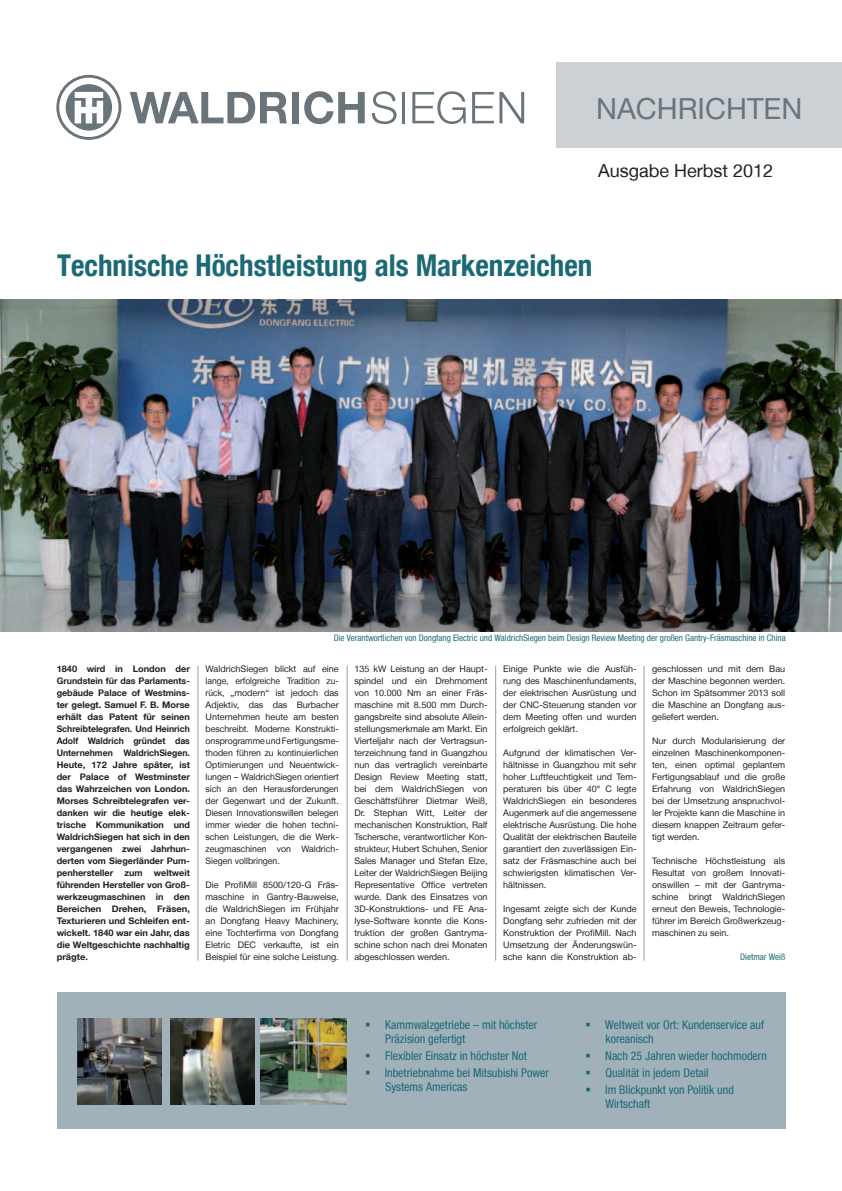
<style>
.page{position:relative;width:842px;height:1191px;background:#fff}
.page>*{position:absolute;margin:0;border:0;box-sizing:border-box;transform-origin:0 0}
.t1{font:700 condensed 30px "Helvetica Neue LT";color:#1c6976}
.t2{font:29px "Helvetica Neue LT";color:#6a747b}
.t3{font:18px "Helvetica Neue LT";color:#231f20}
.t4{font:condensed 12px/14px "Helvetica Neue LT";color:#1c6976}
.t5{font:9px/12px "Helvetica Neue LT";color:#231f20;text-align:justify}
.t6{font:700 9px/12px "Helvetica Neue LT";color:#231f20;text-align:justify}
.t7{font:condensed 9px "Helvetica Neue LT";color:#1c6976}
</style>
<div class="page">
<svg style="left:56px;top:75px;width:65px;height:65px"></svg>
<svg style="left:130px;top:92px;width:157px;height:31px"></svg>
<div style="left:292px;top:92px;width:7px;height:31px;background:#6a747b"></div>
<svg style="left:304px;top:91px;width:61px;height:33px"></svg>
<svg style="left:372px;top:91px;width:24px;height:33px"></svg>
<hr style="left:402px;top:92px;width:3px;height:31px;background:#6a747b">
<svg style="left:412px;top:91px;width:54px;height:33px"></svg>
<svg style="left:472px;top:92px;width:52px;height:31px"></svg>
<div style="left:556px;top:62px;width:286px;height:86px;background:#ccd1d5"></div>
<div style="left:57px;top:992px;width:728px;height:137px;background:#a0b1ba"></div>
<img style="left:0;top:299px;width:842px;height:332px">
<hr style="left:197px;top:666px;width:1px;height:294px;background:#8da2ac">
<hr style="left:347px;top:666px;width:1px;height:294px;background:#8da2ac">
<hr style="left:495px;top:666px;width:1px;height:294px;background:#8da2ac">
<hr style="left:643px;top:666px;width:1px;height:294px;background:#8da2ac">
<img style="left:171px;top:1018px;width:84px;height:86px">
<img style="left:77px;top:1018px;width:85px;height:86px">
<img style="left:261px;top:1018px;width:86px;height:86px">
<h2 class="t2" style="left:596px;top:91px;width:41px">Nachrichten</h2>
<h3 class="t3" style="left:598px;top:160px;width:177px">Ausgabe Herbst 2012</h3>
<h1 class="t1" style="left:57px;top:247px;width:537px">Technische Höchstleistung als Markenzeichen</h1>
<p class="t6" style="left:57px;top:663px;width:135px">1840 wird in London der Grundstein für das Parlaments&shy;gebäude Palace of Westmins&shy;ter gelegt. Samuel F. B. Morse erhält das Patent für seinen Schreibtelegrafen. Und Heinrich Adolf Waldrich gründet das Unternehmen WaldrichSiegen.<br>Heute, 172 Jahre später, ist der Palace of Westminster das Wahrzeichen von London.<br>Morses Schreibtelegrafen ver&shy;danken wir die heutige elek&shy;trische Kommunikation und WaldrichSiegen hat sich in den vergangenen zwei Jahrhun&shy;derten vom Siegerländer Pum&shy;penhersteller</p>
<p class="t6" style="left:57px;top:867px;width:135px;text-indent:97px">weltweit führenden Hersteller von Groß&shy;werkzeugmaschinen in den Bereichen Drehen, Fräsen, Texturieren und Schleifen ent&shy;wickelt. 1840 war ein Jahr, das die Weltgeschichte nachhaltig prägte.</p>
<p class="t6" style="left:124px;top:867px;width:20px">zum</p>
<p class="t7" style="left:334px;top:633px;width:453px">Die Verantwortlichen von Dongfang Electric und WaldrichSiegen beim Design Review Meeting der großen Gantry-Fräsmaschine in China</p>
<p class="t5" style="left:206px;top:663px;width:135px">WaldrichSiegen blickt auf eine lange, erfolgreiche Tradition zu&shy;rück, „modern“ ist jedoch das Adjektiv, das das Burbacher Unternehmen heute am besten beschreibt. Moderne Konstrukti&shy;onsprogramme und Fertigungsme&shy;thoden führen zu kontinuierlichen Optimierungen und Neuentwick&shy;lungen – WaldrichSiegen orientiert sich an den Herausforderungen der Gegenwart und der Zukunft.<br>Diesen Innovationswillen belegen immer wieder die hohen techni&shy;schen Leistungen, die die Werk&shy;zeugmaschinen von Waldrich-Siegen vollbringen.</p>
<p class="t5" style="left:206px;top:879px;width:135px">Die ProfiMill 8500/120-G Fräs&shy;maschine in Gantry-Bauweise, die WaldrichSiegen im Frühjahr an Dongfang Heavy Machinery, eine Tochterfirma von Dongfang Eletric DEC verkaufte, ist ein Beispiel für eine solche Leistung.</p>
<p class="t5" style="left:354px;top:663px;width:135px">135 kW Leistung an der Haupt&shy;spindel und ein Drehmoment von 10.000 Nm an einer Fräs&shy;maschine mit 8.500 mm Durch&shy;gangsbreite sind absolute Allein&shy;stellungsmerkmale am Markt. Ein Vierteljahr nach der Vertragsun&shy;terzeichnung fand in Guangzhou nun das vertraglich vereinbarte Design Review Meeting statt, bei dem WaldrichSiegen von Geschäftsführer Dietmar Weiß, Dr. Stephan Witt, Leiter der mechanischen Konstruktion, Ralf Tschersche, verantwortlicher Kon&shy;strukteur, Hubert Schuhen, Senior Sales Manager und Stefan Elze, Leiter der WaldrichSiegen Beijing Representative Office vertreten wurde. Dank des Einsatzes von 3D-Konstruktions- und FE Ana&shy;lyse-Software konnte die Kons&shy;truktion der großen Gantryma&shy;schine schon nach drei Monaten abgeschlossen werden.</p>
<p class="t5" style="left:503px;top:663px;width:135px">Einige Punkte wie die Ausfüh&shy;rung des Maschinenfundaments, der elektrischen Ausrüstung und der CNC-Steuerung standen vor dem Meeting offen und wurden erfolgreich geklärt.</p>
<p class="t5" style="left:503px;top:747px;width:135px">Aufgrund der klimatischen Ver&shy;hältnisse in Guangzhou mit sehr hoher Luftfeuchtigkeit und Tem&shy;peraturen bis über 40° C legte WaldrichSiegen ein besonderes Augenmerk auf die angemessene elektrische Ausrüstung. Die hohe Qualität der elektrischen Bauteile garantiert den zuverlässigen Ein&shy;satz der Fräsmaschine auch bei schwierigsten klimatischen Ver&shy;hältnissen.</p>
<p class="t5" style="left:503px;top:903px;width:135px">Ingesamt zeigte sich der Kunde Dongfang sehr zufrieden mit der Konstruktion der ProfiMill. Nach Umsetzung der Änderungswün&shy;sche kann die Konstruktion ab-</p>
<p class="t5" style="left:652px;top:663px;width:135px">geschlossen und mit dem Bau der Maschine begonnen werden.<br>Schon im Spätsommer 2013 soll die Maschine an Dongfang aus&shy;geliefert werden.</p>
<p class="t5" style="left:652px;top:735px;width:135px">Nur durch Modularisierung der einzelnen Maschinenkomponen&shy;ten, einen optimal geplantem Fertigungsablauf und die große Erfahrung von WaldrichSiegen bei der Umsetzung anspruchvol&shy;ler Projekte kann die Maschine in diesem knappen Zeitraum gefer&shy;tigt werden.</p>
<p class="t5" style="left:652px;top:855px;width:135px">Technische Höchstleistung als Resultat von großem Innovati&shy;onswillen – mit der Gantryma&shy;schine bringt WaldrichSiegen erneut den Beweis, Technologie&shy;führer im Bereich Großwerkzeug&shy;maschinen zu sein.</p>
<p class="t7" style="left:740px;top:952px;width:46px">Dietmar Weiß</p>
<h3 class="t4" style="left:385px;top:1018px;width:154px;text-indent:-20px">▪ Kammwalzgetriebe – mit höchster<br>Präzision gefertigt</h3>
<h3 class="t4" style="left:365px;top:1048px;width:163px">▪ Flexibler Einsatz in höchster Not</h3>
<h3 class="t4" style="left:385px;top:1065px;width:165px;text-indent:-20px">▪ Inbetriebnahme bei Mitsubishi Power<br>Systems Americas</h3>
<h3 class="t4" style="left:605px;top:1018px;width:160px;text-indent:-20px">▪ Weltweit vor Ort: Kundenservice auf koreanisch</h3>
<h3 class="t4" style="left:585px;top:1048px;width:183px">▪ Nach 25 Jahren wieder hochmodern</h3>
<h3 class="t4" style="left:585px;top:1065px;width:125px">▪ Qualität in jedem Detail</h3>
<h3 class="t4" style="left:605px;top:1082px;width:130px;text-indent:-20px">▪ Im Blickpunkt von Politik und<br>Wirtschaft</h3>
</div>
